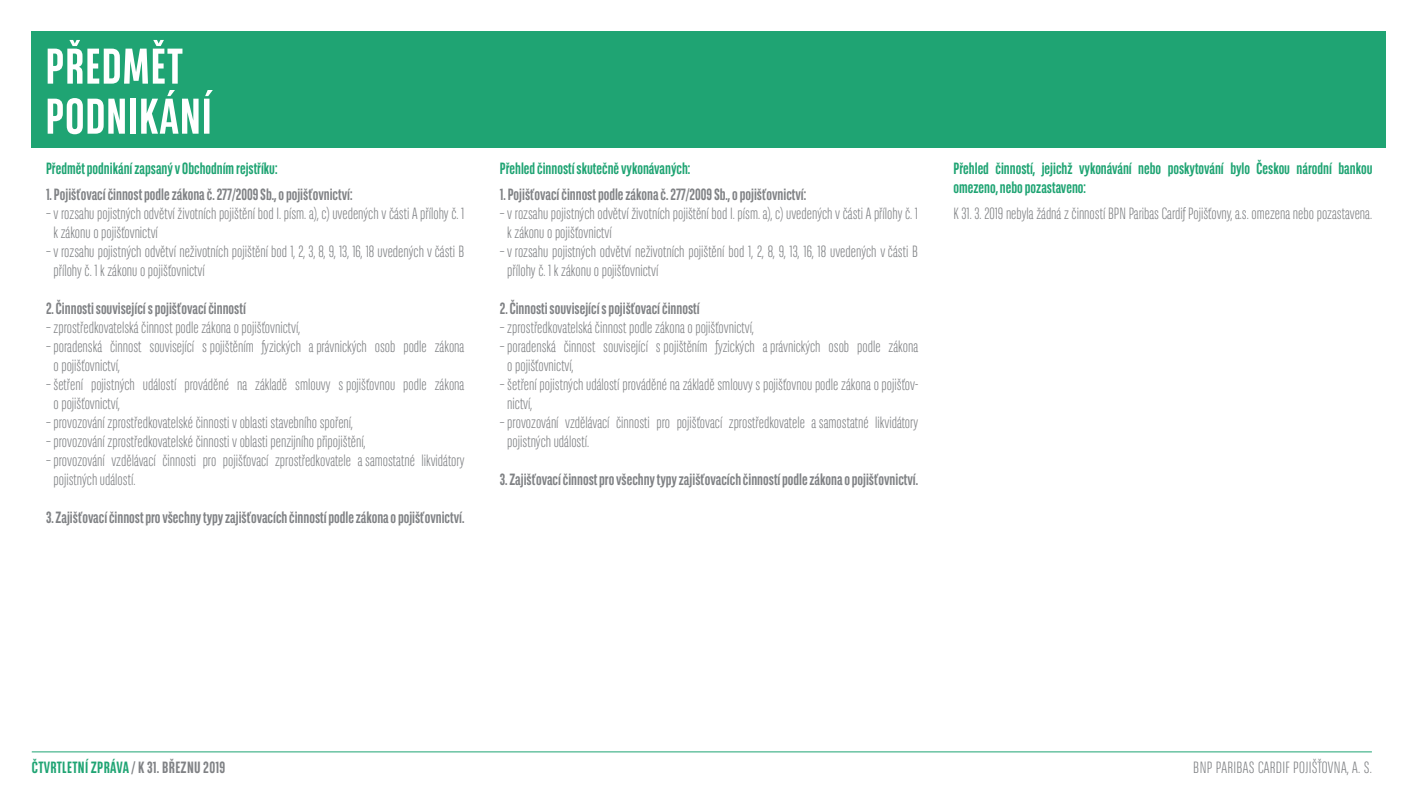
<style>
.page{position:relative;width:1418px;height:798px;background:#fff}
.page>*{position:absolute;margin:0;border:0;box-sizing:border-box;transform-origin:0 0}
.t1{font:700 50px/50px "BNPP Sans Condensed";letter-spacing:.02em;color:#fff}
.t2{font:300 16.25px/19px "BNPP Sans Condensed";color:#808285}
.t3{font:700 16.25px "BNPP Sans Condensed";color:#808285}
.t4{font:700 16.25px/19px "BNPP Sans Condensed";color:#1fa473}
.t5{font:700 16.25px "BNPP Sans Condensed";letter-spacing:.02em;color:#1fa473}
.t6{font:300 16.25px "BNPP Sans Condensed";letter-spacing:.02em;color:#808285}
.s1{color:#808285}
</style>
<div class="page">
<hr style="left:32px;top:751px;width:1339px;height:1px;background:#1fa473">
<div style="left:32px;top:32px;width:1354px;height:116px;background:#1fa473"></div>
<h1 class="t1" style="left:45px;top:41px;width:168px">PŘEDMĚT<br>PODNIKÁNÍ</h1>
<p class="t4" style="left:46px;top:158px;width:233px">Předmět podnikání zapsaný vObchodním rejstříku:</p>
<p class="t3" style="left:46px;top:184px;width:308px">1. Pojišťovací činnost podle zákona č. 277/2009 Sb., opojišťovnictví:</p>
<p class="t2" style="left:53px;top:203px;width:412px;text-indent:-7px">– v rozsahu pojistných odvětví životních pojištění bod I. písm. a), c) uvedených v části A přílohy č. 1 k zákonu o pojišťovnictví</p>
<p class="t2" style="left:54px;top:241px;width:412px;text-indent:-7px">– v rozsahu pojistných odvětví neživotních pojištění bod 1, 2, 3, 8, 9, 13, 16, 18 uvedených v části B přílohy č. 1 k zákonu o pojišťovnictví</p>
<p class="t3" style="left:46px;top:298px;width:201px">2. Činnosti související spojišťovací činností</p>
<p class="t2" style="left:46px;top:317px;width:255px">– zprostředkovatelská činnost podle zákona o pojišťovnictví,</p>
<p class="t2" style="left:53px;top:336px;width:412px;text-indent:-7px">– poradenská činnost související s pojištěním fyzických a právnických osob podle zákona o pojišťovnictví,</p>
<p class="t2" style="left:53px;top:374px;width:412px;text-indent:-7px">– šetření pojistných událostí prováděné na základě smlouvy s pojišťovnou podle zákona o pojišťovnictví,</p>
<p class="t2" style="left:46px;top:412px;width:308px">– provozování zprostředkovatelské činnosti v oblasti stavebního spoření,</p>
<p class="t2" style="left:46px;top:431px;width:321px">– provozování zprostředkovatelské činnosti v oblasti penzijního připojištění,</p>
<p class="t2" style="left:53px;top:450px;width:412px;text-indent:-7px">– provozování vzdělávací činnosti pro pojišťovací zprostředkovatele a samostatné likvidátory pojistných událostí.</p>
<p class="t3" style="left:46px;top:507px;width:420px">3. Zajišťovací činnost pro všechny typy zajišťovacích činností podle zákona o pojišťovnictví.</p>
<p class="t4" style="left:500px;top:158px;width:192px">Přehled činností skutečně vykonávaných:</p>
<p class="t3" style="left:500px;top:184px;width:308px">1. Pojišťovací činnost podle zákona č. 277/2009 Sb., opojišťovnictví:</p>
<p class="t2" style="left:507px;top:203px;width:412px;text-indent:-7px">– v rozsahu pojistných odvětví životních pojištění bod I. písm. a), c) uvedených v části A přílohy č. 1 k zákonu o pojišťovnictví</p>
<p class="t2" style="left:507px;top:241px;width:412px;text-indent:-7px">– v rozsahu pojistných odvětví neživotních pojištění bod 1, 2, 8, 9, 13, 16, 18 uvedených v části B přílohy č. 1 k zákonu o pojišťovnictví</p>
<p class="t3" style="left:500px;top:298px;width:201px">2. Činnosti související spojišťovací činností</p>
<p class="t2" style="left:500px;top:317px;width:255px">– zprostředkovatelská činnost podle zákona o pojišťovnictví,</p>
<p class="t2" style="left:507px;top:336px;width:412px;text-indent:-7px">– poradenská činnost související s pojištěním fyzických a právnických osob podle zákona o pojišťovnictví,</p>
<p class="t2" style="left:507px;top:374px;width:412px;text-indent:-7px">– šetření pojistných událostí prováděné na základě smlouvy s pojišťovnou podle zákona o pojišťov&shy;nictví,</p>
<p class="t2" style="left:507px;top:412px;width:412px;text-indent:-7px">– provozování vzdělávací činnosti pro pojišťovací zprostředkovatele a samostatné likvidátory pojistných událostí.</p>
<p class="t3" style="left:500px;top:469px;width:420px">3. Zajišťovací činnost pro všechny typy zajišťovacích činností podle zákona o pojišťovnictví.</p>
<p class="t4" style="left:953px;top:158px;width:420px">Přehled činností, jejichž vykonávání nebo poskytování bylo Českou národní bankou omezeno, nebo pozastaveno:</p>
<p class="t2" style="left:953px;top:203px;width:420px">K 31. 3. 2019 nebyla žádná z činností BPN Paribas Cardif Pojišťovny, a.s. omezena nebo pozastavena.</p>
<p class="t5" style="left:32px;top:757px;width:195px">ČTVRTLETNÍ ZPRÁVA <span class="s1">/ K 31. BŘEZNU 2019</span></p>
<p class="t6" style="left:1193px;top:757px;width:180px">BNP PARIBAS CARDIF POJIŠŤOVNA, A. S.</p>
</div>
